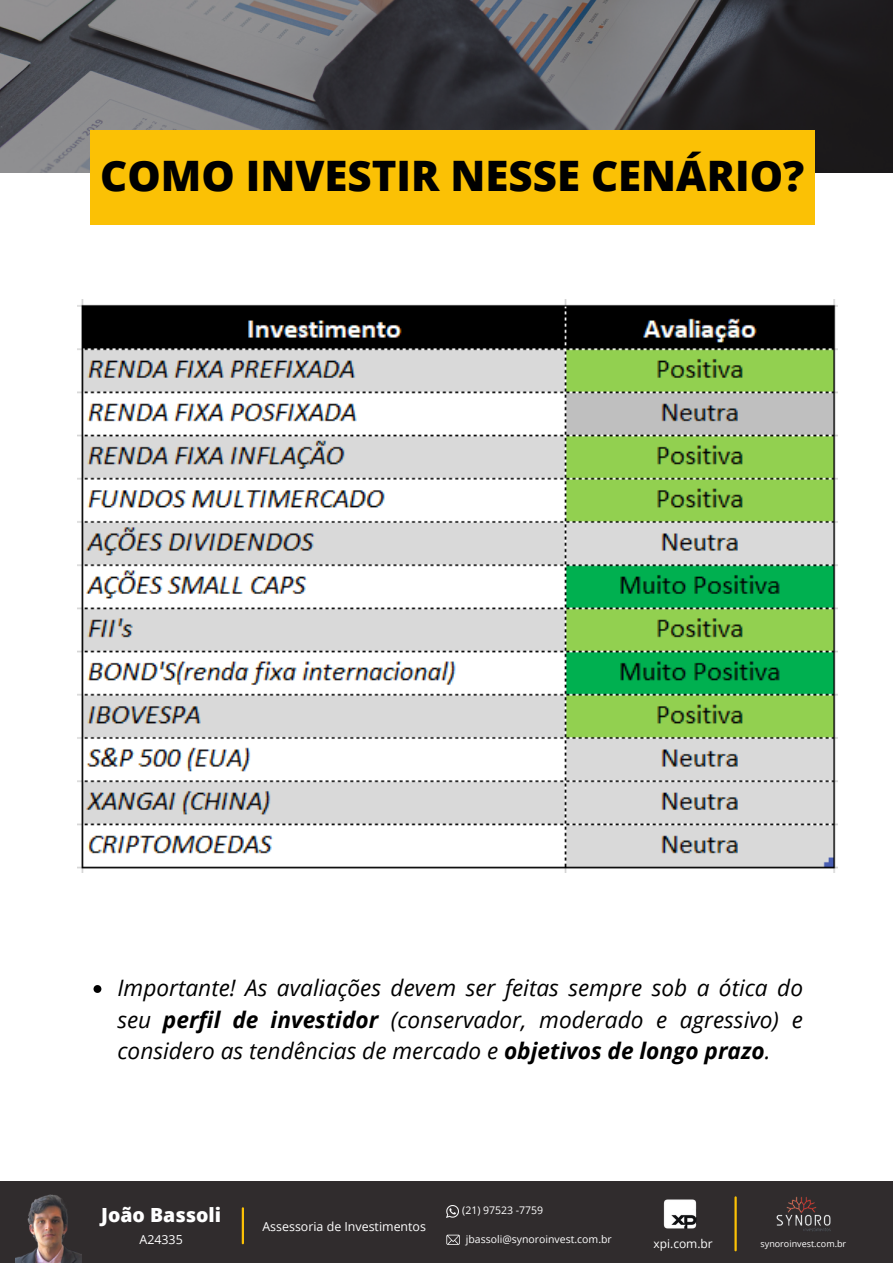
<style>
.page{position:relative;width:893px;height:1264px;background:#fff}
.page>*{position:absolute;margin:0;border:0;box-sizing:border-box;transform-origin:0 0}
.t1{font:800 42px "Open Sans";color:#000}
.t2{font:italic 22.65px/31.5px "Open Sans";color:#000;text-align:justify}
.t3{font:800 19.5px "Open Sans";color:#fff}
.t4{font:12.45px "Open Sans";color:#fff}
.t5{font:12px "Open Sans";color:#fff}
.t6{font:10.5px "Open Sans";color:#fff}
.t7{font:9px "Open Sans";color:#fff}
.s1{font-weight:700}
</style>
<div class="page">
<div style="left:0;top:1181px;width:892px;height:81px;background:#302c2d"></div>
<hr style="left:734px;top:1197px;width:2px;height:53px;background:#fbc105">
<img style="left:776px;top:1196px;width:55px;height:36px">
<img style="left:663px;top:1199px;width:34px;height:30px">
<svg style="left:446px;top:1234px;width:14px;height:10px"></svg>
<svg style="left:446px;top:1205px;width:12px;height:12px"></svg>
<img style="left:16px;top:1194px;width:66px;height:68px">
<hr style="left:242px;top:1208px;width:2px;height:35px;background:#fbc105">
<img style="left:0;top:0;width:892px;height:172px">
<div style="left:90px;top:130px;width:724px;height:94px;background:#fbc105"></div>
<img style="left:77px;top:299px;width:760px;height:573px">
<svg style="left:93px;top:985px;width:8px;height:7px"></svg>
<p class="t1" style="left:100px;top:146px;width:705px">COMO INVESTIR NESSE CENÁRIO?</p>
<p class="t2" style="left:117px;top:971px;width:687px">Importante! As avaliações devem ser feitas sempre sob a ótica do seu <span class="s1">perfil de investidor</span> (conservador, moderado e agressivo) e considero as tendências de mercado e <span class="s1">objetivos de longo prazo</span>.</p>
<p class="t3" style="left:101px;top:1200px;width:121px">João Bassoli</p>
<p class="t4" style="left:139px;top:1230px;width:45px">A24335</p>
<p class="t4" style="left:262px;top:1217px;width:165px">Assessoria de Investimentos</p>
<p class="t6" style="left:462px;top:1202px;width:82px">(21) 97523 -7759</p>
<p class="t6" style="left:466px;top:1231px;width:147px">jbassoli@synoroinvest.com.br</p>
<p class="t5" style="left:653px;top:1235px;width:61px">xpi.com.br</p>
<p class="t7" style="left:760px;top:1237px;width:87px">synoroinvest.com.br</p>
</div>
